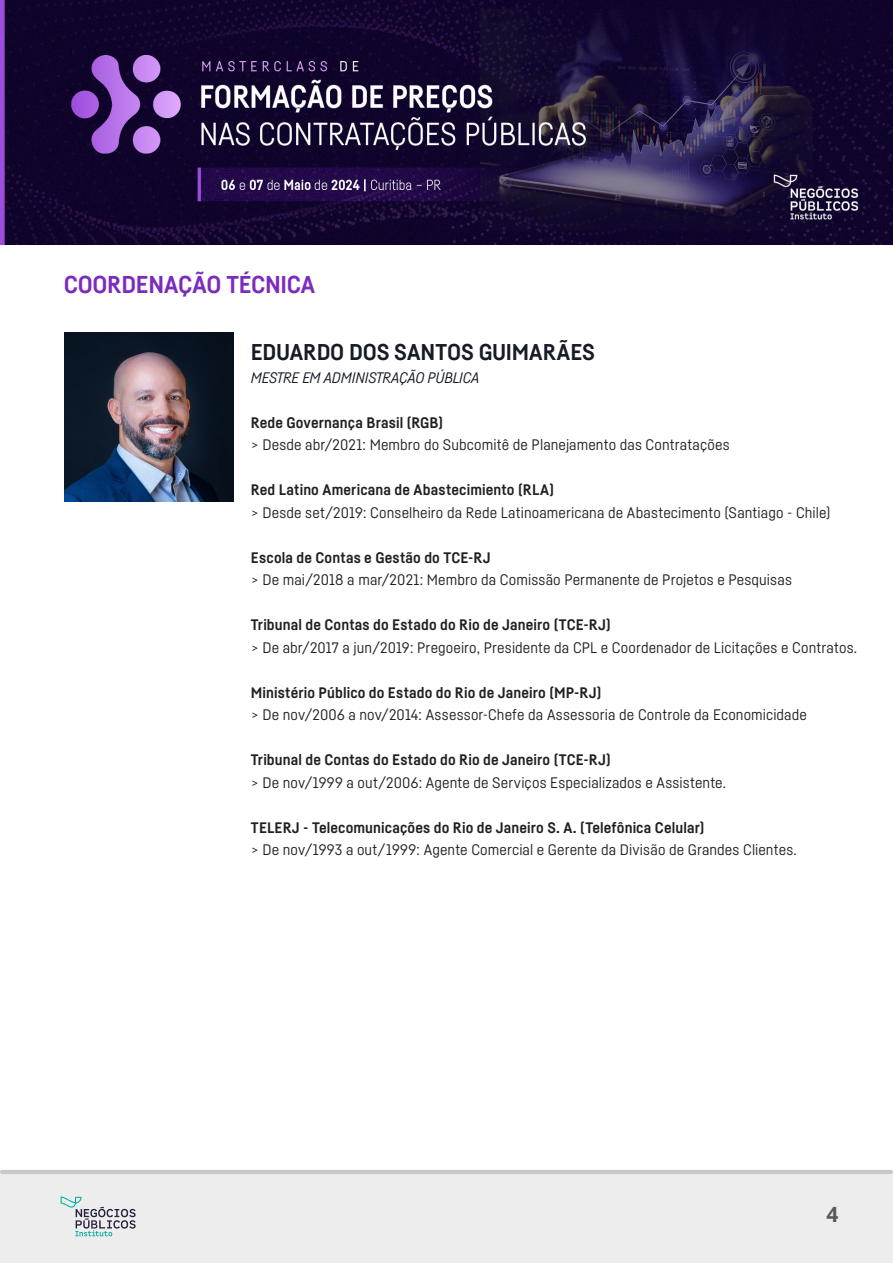
<style>
.page{position:relative;width:893px;height:1263px;background:#fff}
.page>*{position:absolute;margin:0;border:0;box-sizing:border-box;transform-origin:0 0}
.titulo-curso{font:700 24px "Fabrikat";letter-spacing:-.015em;color:#7b2cbf;scale:1.05 1}
.titulo-curso-2{font:700 22.5px "Fabrikat";letter-spacing:-.005em;color:#161b25;scale:1.05 1}
.t1{font:700 21px "Open Sans";color:#57585a}
.titulo-curso-3{font:15px "Fabrikat";letter-spacing:.01em;color:#231f20;scale:1.05 1}
.titulo-curso-4{font:700 15px "Fabrikat";letter-spacing:.01em;color:#231f20;scale:1.05 1}
.titulo-curso-5{font:italic 15px "Fabrikat";letter-spacing:-.015em;color:#161b25;scale:1.05 1}
</style>
<div class="page">
<div style="left:0;top:1174px;width:893px;height:89px;background:#ededed"></div>
<hr style="left:0;top:1170px;width:893px;height:4px;background:#c9c9c9;border-radius:2px">
<svg style="left:61px;top:1196px;width:75px;height:40px"></svg>
<img style="left:0;top:0;width:893px;height:244px">
<img style="left:65px;top:333px;width:168px;height:168px">
<p class="titulo-curso" style="left:64px;top:269px;width:241px">COORDENAÇÃO TÉCNICA</p>
<p class="titulo-curso-2" style="left:251px;top:338px;width:329px">EDUARDO DOS SANTOS GUIMARÃES</p>
<p class="titulo-curso-5" style="left:251px;top:368px;width:219px">MESTRE EM ADMINISTRAÇÃO PÚBLICA</p>
<p class="titulo-curso-4" style="left:251px;top:413px;width:184px">Rede Governança Brasil (RGB)</p>
<p class="titulo-curso-3" style="left:251px;top:436px;width:457px">&gt; Desde abr/2021: Membro do Subcomitê de Planejamento das Contratações</p>
<p class="titulo-curso-4" style="left:251px;top:480px;width:290px">Red Latino Americana de Abastecimiento (RLA)</p>
<p class="titulo-curso-3" style="left:251px;top:503px;width:553px">&gt; Desde set/2019: Conselheiro da Rede Latinoamericana de Abastecimento (Santiago - Chile)</p>
<p class="titulo-curso-4" style="left:251px;top:548px;width:230px">Escola de Contas e Gestão do TCE-RJ</p>
<p class="titulo-curso-3" style="left:251px;top:571px;width:517px">&gt; De mai/2018 a mar/2021: Membro da Comissão Permanente de Projetos e Pesquisas</p>
<p class="titulo-curso-4" style="left:251px;top:615px;width:344px">Tribunal de Contas do Estado do Rio de Janeiro (TCE-RJ)</p>
<p class="titulo-curso-3" style="left:251px;top:638px;width:579px">&gt; De abr/2017 a jun/2019: Pregoeiro, Presidente da CPL e Coordenador de Licitações e Contratos.</p>
<p class="titulo-curso-4" style="left:251px;top:683px;width:335px">Ministério Público do Estado do Rio de Janeiro (MP-RJ)</p>
<p class="titulo-curso-3" style="left:251px;top:706px;width:531px">&gt; De nov/2006 a nov/2014: Assessor-Chefe da Assessoria de Controle da Economicidade</p>
<p class="titulo-curso-4" style="left:251px;top:750px;width:344px">Tribunal de Contas do Estado do Rio de Janeiro (TCE-RJ)</p>
<p class="titulo-curso-3" style="left:251px;top:773px;width:454px">&gt; De nov/1999 a out/2006: Agente de Serviços Especializados e Assistente.</p>
<p class="titulo-curso-4" style="left:251px;top:818px;width:433px">TELERJ - Telecomunicações do Rio de Janeiro S. A. (Telefônica Celular)</p>
<p class="titulo-curso-3" style="left:251px;top:841px;width:521px">&gt; De nov/1993 a out/1999: Agente Comercial e Gerente da Divisão de Grandes Clientes.</p>
<h3 class="t1" style="left:826px;top:1200px;width:14px">4</h3>
</div>
